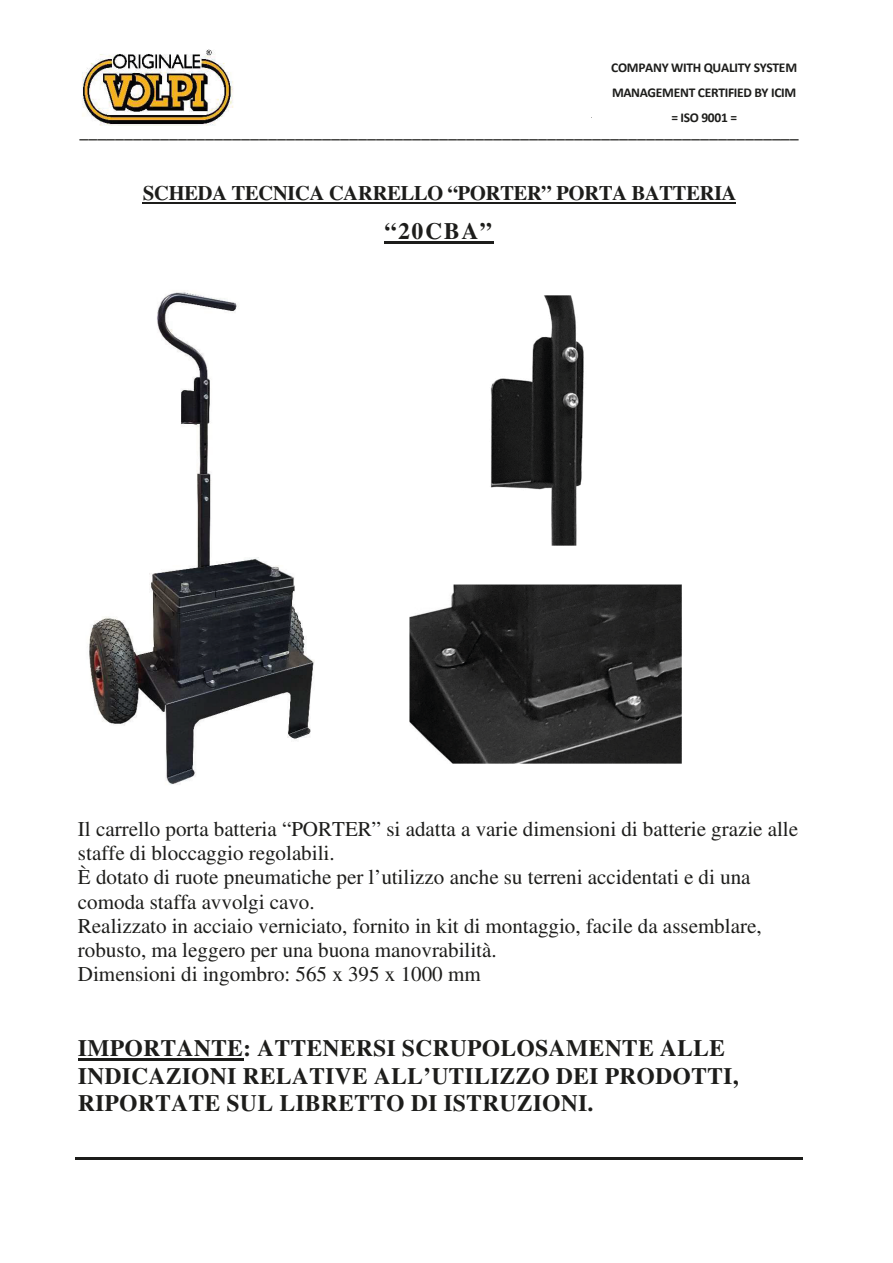
<style>
.page{position:relative;width:893px;height:1263px;background:#fff}
.page>*{position:absolute;margin:0;border:0;box-sizing:border-box;transform-origin:0 0}
.t1{font:700 24px/27.6px "Times";color:#1d1d1b}
.t2{font:21px/24.2px "Times";color:#1d1d1b}
.t3{font:700 21px "Times";letter-spacing:-.03em;color:#1d1d1b}
.t4{font:700 18px "Times";color:#1d1d1b}
.t5{font:700 13.5px/24.6px "Calibri";letter-spacing:-.025em;color:#1d1d1b;text-align:center}
</style>
<div class="page">
<hr style="left:76px;top:1157px;width:727px;height:2px;background:#1d1d1b">
<img style="left:82px;top:49px;width:152px;height:77px">
<hr style="left:143px;top:202px;width:593px;height:2px;background:#1d1d1b">
<hr style="left:385px;top:241px;width:109px;height:3px;background:#1d1d1b">
<hr style="left:78px;top:1059px;width:165px;height:2px;background:#1d1d1b">
<img style="left:89px;top:292px;width:226px;height:493px">
<img style="left:410px;top:584px;width:272px;height:179px">
<img style="left:490px;top:295px;width:94px;height:250px">
<p class="t5" style="left:611px;top:55px;width:187px">COMPANY WITH QUALITY SYSTEM<br>MANAGEMENT CERTIFIED BY ICIM = ISO 9001 =</p>
<p class="t4" style="left:79px;top:126px;width:721px">________________________________________________________________________________</p>
<p class="t3" style="left:143px;top:186px;width:595px">SCHEDA TECNICA CARRELLO “PORTER” PORTA BATTERIA</p>
<p class="t1" style="left:385px;top:219px;width:109px">“20CBA”</p>
<p class="t2" style="left:78px;top:817px;width:722px">Il carrello porta batteria “PORTER” si adatta a varie dimensioni di batterie grazie alle staffe di bloccaggio regolabili.<br>È dotato di ruote pneumatiche per l’utilizzo anche su terreni accidentati e di una comoda staffa avvolgi cavo.<br>Realizzato in acciaio verniciato, fornito in kit di montaggio, facile da assemblare, robusto, ma leggero per una buona manovrabilità.<br>Dimensioni di ingombro: 565 x 395 x 1000 mm</p>
<p class="t1" style="left:78px;top:1037px;width:662px">IMPORTANTE: ATTENERSI SCRUPOLOSAMENTE ALLE<br>INDICAZIONI RELATIVE ALL’UTILIZZO DEI PRODOTTI,<br>RIPORTATE SUL LIBRETTO DI ISTRUZIONI.</p>
</div>
